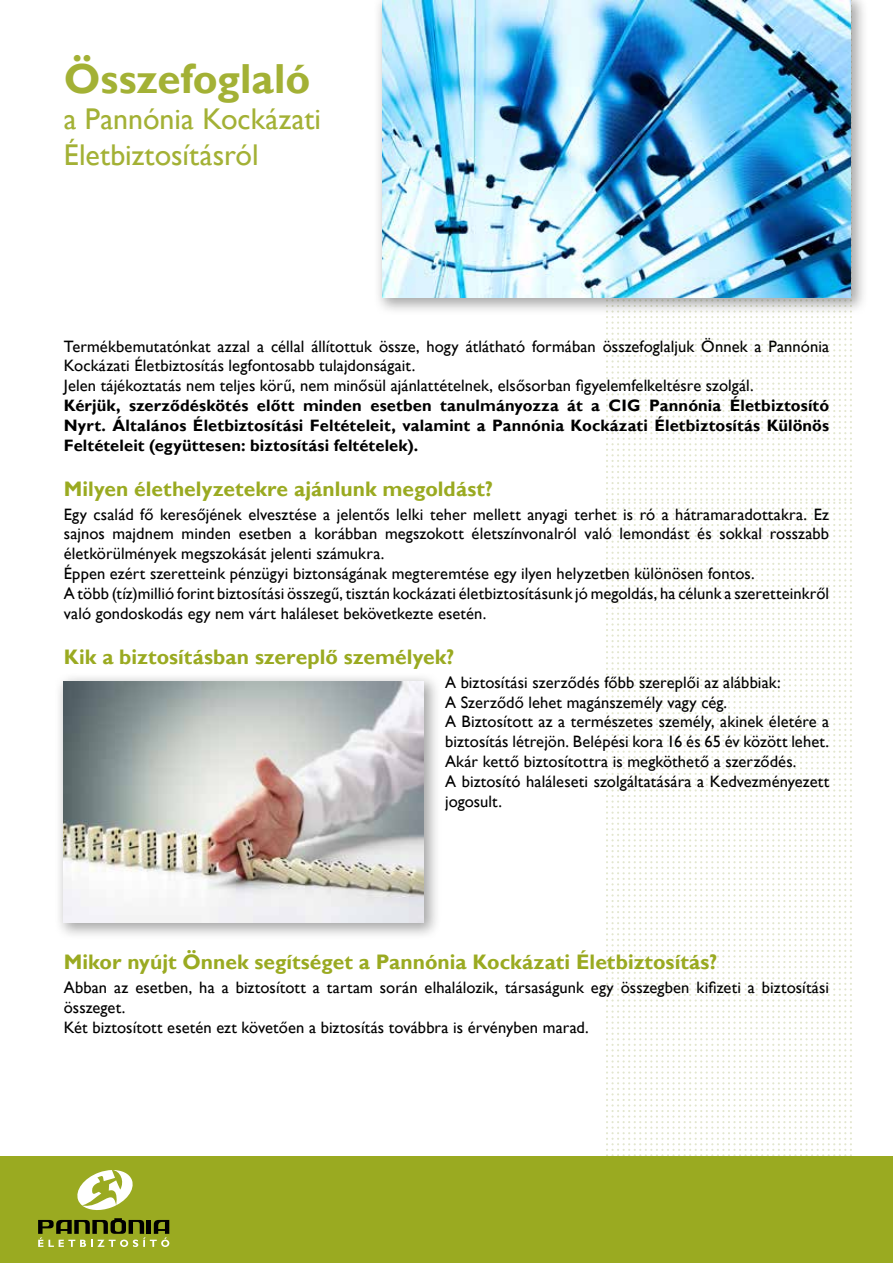
<style>
.page{position:relative;width:893px;height:1263px;background:#fff}
.page>*{position:absolute;margin:0;border:0;box-sizing:border-box;transform-origin:0 0}
.t1{font:700 42px "Gill Sans";letter-spacing:-.005em;color:#a3b135}
.t2{font:30px/36px "Gill Sans";color:#a3b135}
.t3{font:700 21px "Gill Sans";color:#9aaa21}
.t4{font:16.5px/19.8px "Gill Sans";letter-spacing:.005em;color:#000}
.t5{font:700 16.5px/19.8px "Gill Sans";letter-spacing:.005em;color:#000;text-align:justify}
</style>
<div class="page">
<svg style="left:606px;top:316px;width:246px;height:841px"></svg>
<div style="left:0;top:1157px;width:893px;height:106px;background:#9aaa21"></div>
<svg style="left:38px;top:1218px;width:131px;height:29px"></svg>
<svg style="left:77px;top:1170px;width:56px;height:40px"></svg>
<div style="left:54px;top:672px;width:388px;height:268px;background:#000;opacity:.35"></div>
<img style="left:64px;top:682px;width:360px;height:240px">
<div style="left:373px;top:0;width:495px;height:315px;background:#000;opacity:.35"></div>
<img style="left:383px;top:0;width:467px;height:298px">
<h1 class="t1" style="left:64px;top:53px;width:248px">Összefoglaló</h1>
<h2 class="t2" style="left:64px;top:101px;width:259px">a Pannónia Kockázati<br>Életbiztosításról</h2>
<p class="t4" style="left:64px;top:336px;width:767px">Termékbemutatónkat azzal a céllal állítottuk össze, hogy átlátható formában összefoglaljuk Önnek a Pannónia<br>Kockázati Életbiztosítás legfontosabb tulajdonságait.<br>Jelen tájékoztatás nem teljes körű, nem minősül ajánlattételnek, elsősorban figyelemfelkeltésre szolgál.</p>
<p class="t5" style="left:64px;top:396px;width:767px">Kérjük, szerződéskötés előtt minden esetben tanulmányozza át a CIG Pannónia Életbiztosító Nyrt. Általános Életbiztosítási Feltételeit, valamint a Pannónia Kockázati Életbiztosítás Különös Feltételeit (együttesen: biztosítási feltételek).</p>
<p class="t3" style="left:64px;top:476px;width:431px">Milyen élethelyzetekre ajánlunk megoldást?</p>
<p class="t4" style="left:64px;top:504px;width:767px">Egy család fő keresőjének elvesztése a jelentős lelki teher mellett anyagi terhet is ró a hátramaradottakra. Ez sajnos majdnem minden esetben a korábban megszokott életszínvonalról való lemondást és sokkal rosszabb életkörülmények megszokását jelenti számukra.<br>Éppen ezért szeretteink pénzügyi biztonságának megteremtése egy ilyen helyzetben különösen fontos.<br>A több (tíz)millió forint biztosítási összegű, tisztán kockázati életbiztosításunk jó megoldás, ha célunk a szeretteinkről való gondoskodás egy nem várt haláleset bekövetkezte esetén.</p>
<p class="t3" style="left:64px;top:644px;width:392px">Kik a biztosításban szereplő személyek?</p>
<p class="t4" style="left:445px;top:673px;width:386px">A biztosítási szerződés főbb szereplői az alábbiak:<br>A Szerződő lehet magánszemély vagy cég.<br>A Biztosított az a természetes személy, akinek életére a biztosítás létrejön. Belépési kora 16 és 65 év között lehet.<br>Akár kettő biztosítottra is megköthető a szerződés.<br>A biztosító haláleseti szolgáltatására a Kedvezményezett jogosult.</p>
<p class="t3" style="left:64px;top:950px;width:655px">Mikor nyújt Önnek segítséget a Pannónia Kockázati Életbiztosítás?</p>
<p class="t4" style="left:64px;top:978px;width:767px">Abban az esetben, ha a biztosított a tartam során elhalálozik, társaságunk egy összegben kifizeti a biztosítási összeget.<br>Két biztosított esetén ezt követően a biztosítás továbbra is érvényben marad.</p>
</div>
